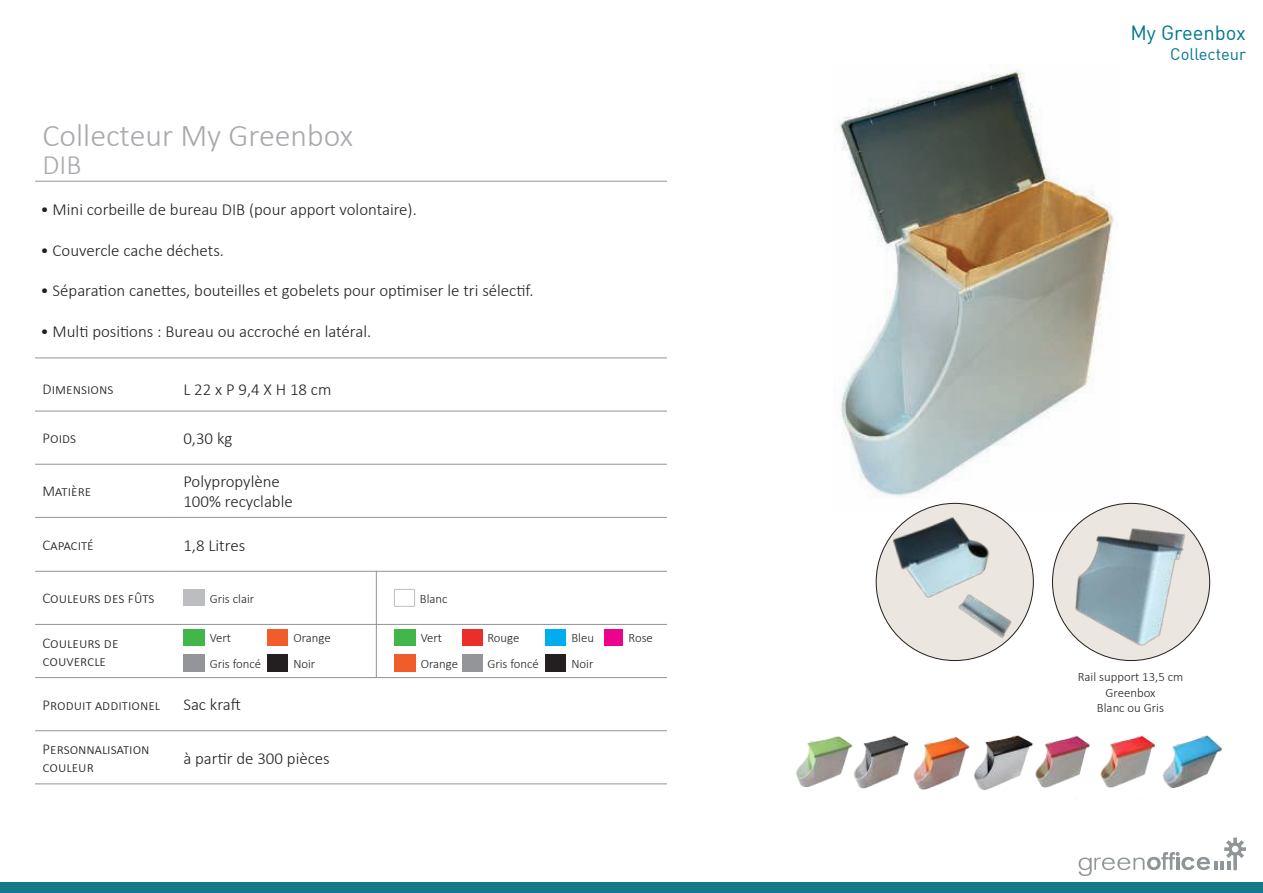
<style>
.page{position:relative;width:1263px;height:893px;background:#fff}
.page>*{position:absolute;margin:0;border:0;box-sizing:border-box;transform-origin:0 0}
.t1{font:300 31.8px "Calibri";color:#a8a9ad}
.t2{font:300 28.2px "Calibri";color:#a8a9ad}
.t3{font:20.25px "DIN";color:#00788a}
.t4{font:300 16.8px/20.2px "Calibri";color:#231f20}
.t5{font:16.5px "DIN";color:#00788a}
.t6{font:300 15px/18px "Calibri";color:#231f20}
.t7{font:300 12.75px/15.3px "Calibri";color:#231f20;text-align:center}
</style>
<div class="page">
<div style="left:0;top:882px;width:1263px;height:11px;background:#147a89"></div>
<svg style="left:1078px;top:838px;width:168px;height:38px"></svg>
<hr style="left:35px;top:181px;width:141px;height:1px;background:#909598">
<hr style="left:176px;top:181px;width:491px;height:1px;background:#909598">
<hr style="left:35px;top:358px;width:141px;height:1px;background:#909598">
<hr style="left:176px;top:358px;width:491px;height:1px;background:#909598">
<hr style="left:35px;top:411px;width:141px;height:1px;background:#909598">
<hr style="left:176px;top:411px;width:491px;height:1px;background:#909598">
<hr style="left:35px;top:464px;width:141px;height:1px;background:#909598">
<hr style="left:176px;top:464px;width:491px;height:1px;background:#909598">
<hr style="left:35px;top:517px;width:141px;height:1px;background:#909598">
<hr style="left:176px;top:517px;width:491px;height:1px;background:#909598">
<hr style="left:35px;top:571px;width:141px;height:1px;background:#909598">
<hr style="left:176px;top:571px;width:491px;height:1px;background:#909598">
<hr style="left:35px;top:624px;width:141px;height:1px;background:#909598">
<hr style="left:176px;top:624px;width:491px;height:1px;background:#909598">
<hr style="left:35px;top:677px;width:141px;height:1px;background:#909598">
<hr style="left:176px;top:677px;width:491px;height:1px;background:#909598">
<hr style="left:35px;top:730px;width:141px;height:1px;background:#909598">
<hr style="left:176px;top:730px;width:491px;height:1px;background:#909598">
<hr style="left:35px;top:784px;width:141px;height:1px;background:#909598">
<hr style="left:176px;top:784px;width:491px;height:1px;background:#909598">
<div style="left:183px;top:589px;width:21px;height:17px;background:#bcbdc0"></div>
<svg style="left:394px;top:589px;width:21px;height:18px"></svg>
<img style="left:835px;top:65px;width:279px;height:438px">
<img style="left:856px;top:735px;width:366px;height:56px">
<img style="left:796px;top:736px;width:60px;height:52px">
<img style="left:1052px;top:503px;width:158px;height:157px">
<img style="left:881px;top:503px;width:147px;height:157px">
<div style="left:394px;top:629px;width:21px;height:17px;background:#42b649"></div>
<div style="left:462px;top:629px;width:20px;height:17px;background:#eb2e2a"></div>
<div style="left:545px;top:629px;width:21px;height:17px;background:#00aeef"></div>
<div style="left:604px;top:629px;width:19px;height:17px;background:#ed028c"></div>
<div style="left:394px;top:654px;width:21px;height:18px;background:#f15d2a"></div>
<div style="left:462px;top:654px;width:20px;height:18px;background:#939598"></div>
<div style="left:545px;top:654px;width:21px;height:18px;background:#231f20"></div>
<div style="left:183px;top:629px;width:21px;height:17px;background:#42b649"></div>
<div style="left:268px;top:629px;width:20px;height:17px;background:#f15d2a"></div>
<div style="left:183px;top:654px;width:21px;height:18px;background:#939598"></div>
<div style="left:268px;top:654px;width:20px;height:18px;background:#231f20"></div>
<hr style="left:376px;top:571px;width:1px;height:106px;background:#909598">
<h1 class="t1" style="left:43px;top:124px;width:312px">Collecteur My Greenbox</h1>
<h2 class="t2" style="left:43px;top:154px;width:40px">DIB</h2>
<p class="t4" style="left:40px;top:201px;width:378px">• Mini corbeille de bureau DIB (pour apport volontaire).</p>
<p class="t4" style="left:40px;top:241px;width:185px">• Couvercle cache déchets.</p>
<p class="t4" style="left:40px;top:280px;width:495px">• Séparation canettes, bouteilles et gobelets pour optimiser le tri sélectif.</p>
<p class="t4" style="left:40px;top:321px;width:332px">• Multi positions : Bureau ou accroché en latéral.</p>
<p class="t6" style="left:43px;top:380px;width:72px">Dimensions</p>
<p class="t4" style="left:183px;top:379px;width:150px">L 22 x P 9,4 X H 18 cm</p>
<p class="t6" style="left:43px;top:429px;width:35px">Poids</p>
<p class="t4" style="left:183px;top:428px;width:50px">0,30 kg</p>
<p class="t6" style="left:43px;top:482px;width:50px">Matière</p>
<p class="t4" style="left:183px;top:473px;width:111px">Polypropylène<br>100% recyclable</p>
<p class="t6" style="left:43px;top:536px;width:53px">Capacité</p>
<p class="t4" style="left:183px;top:535px;width:63px">1,8 Litres</p>
<p class="t6" style="left:43px;top:589px;width:114px">Couleurs des fûts</p>
<p class="t7" style="left:210px;top:592px;width:46px">Gris clair</p>
<p class="t7" style="left:420px;top:592px;width:29px">Blanc</p>
<p class="t6" style="left:43px;top:633px;width:77px">Couleurs de couvercle</p>
<p class="t6" style="left:43px;top:696px;width:119px">Produit additionel</p>
<p class="t4" style="left:183px;top:695px;width:59px">Sac kraft</p>
<p class="t6" style="left:43px;top:740px;width:109px">Personnalisation couleur</p>
<p class="t4" style="left:183px;top:748px;width:148px">à partir de 300 pièces</p>
<p class="t7" style="left:421px;top:631px;width:23px">Vert</p>
<p class="t7" style="left:487px;top:630px;width:33px">Rouge</p>
<p class="t7" style="left:571px;top:631px;width:24px">Bleu</p>
<p class="t7" style="left:628px;top:631px;width:26px">Rose</p>
<p class="t7" style="left:421px;top:656px;width:39px">Orange</p>
<p class="t7" style="left:487px;top:656px;width:53px">Gris foncé</p>
<p class="t7" style="left:571px;top:657px;width:23px">Noir</p>
<p class="t7" style="left:210px;top:631px;width:23px">Vert</p>
<p class="t7" style="left:293px;top:630px;width:39px">Orange</p>
<p class="t7" style="left:210px;top:656px;width:53px">Gris foncé</p>
<p class="t7" style="left:293px;top:657px;width:23px">Noir</p>
<p class="t3" style="left:1130px;top:26px;width:117px">My Greenbox</p>
<p class="t5" style="left:1170px;top:48px;width:77px">Collecteur</p>
<p class="t7" style="left:1078px;top:669px;width:107px">Rail support 13,5 cm<br>Greenbox<br>Blanc ou Gris</p>
</div>
